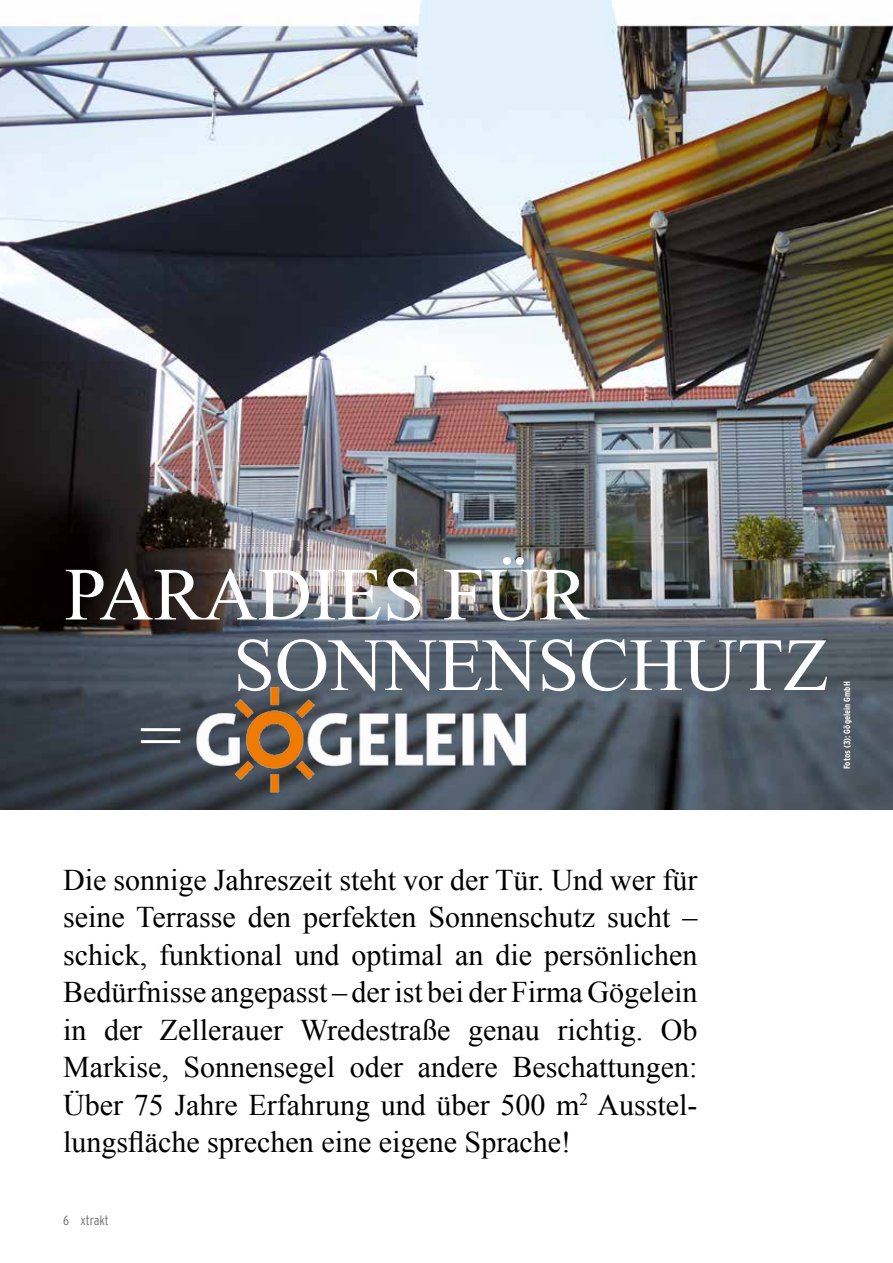
<style>
.page{position:relative;width:893px;height:1263px;background:#fff}
.page>*{position:absolute;margin:0;border:0;box-sizing:border-box;transform-origin:0 0}
.t1{font:75px "Times New Roman";color:#fff}
.t2{font:30px/37.5px "Times New Roman";color:#000;text-align:justify}
.t3{font:300 condensed 13.5px "Interstate";color:#6e6e6e}
.t4{font:700 condensed 9px "Interstate";color:#fff}
</style>
<div class="page">
<img style="left:0;top:0;width:893px;height:810px">
<img style="left:184px;top:681px;width:348px;height:120px">
<h1 class="t1" style="left:64px;top:544px;width:526px">Parad ies für</h1>
<h1 class="t1" style="left:233px;top:614px;width:499px">Sonnens chutz</h1>
<h1 class="t1" style="left:139px;top:685px;width:44px">=</h1>
<p class="t4" style="left:842px;top:769px;width:89px;rotate:-90deg">Fotos (3): Gögelein GmbH</p>
<p class="t2" style="left:63px;top:860px;width:636px">Die sonnige Jahreszeit steht vor der Tür. Und wer für seine Terrasse den perfekten Sonnenschutz sucht – schick, funktional und optimal an die persönlichen Bedürfnisse angepasst – der ist bei der Firma Gögelein in der Zellerauer Wredestraße genau richtig. Ob Markise, Sonnensegel oder andere Beschattungen:<br>Über 75 Jahre Erfahrung und über 500 m<sup>2</sup> Ausstel&shy;lungsfläche sprechen eine eigene Sprache!</p>
<p class="t3" style="left:63px;top:1212px;width:47px">6 xtrakt</p>
</div>
